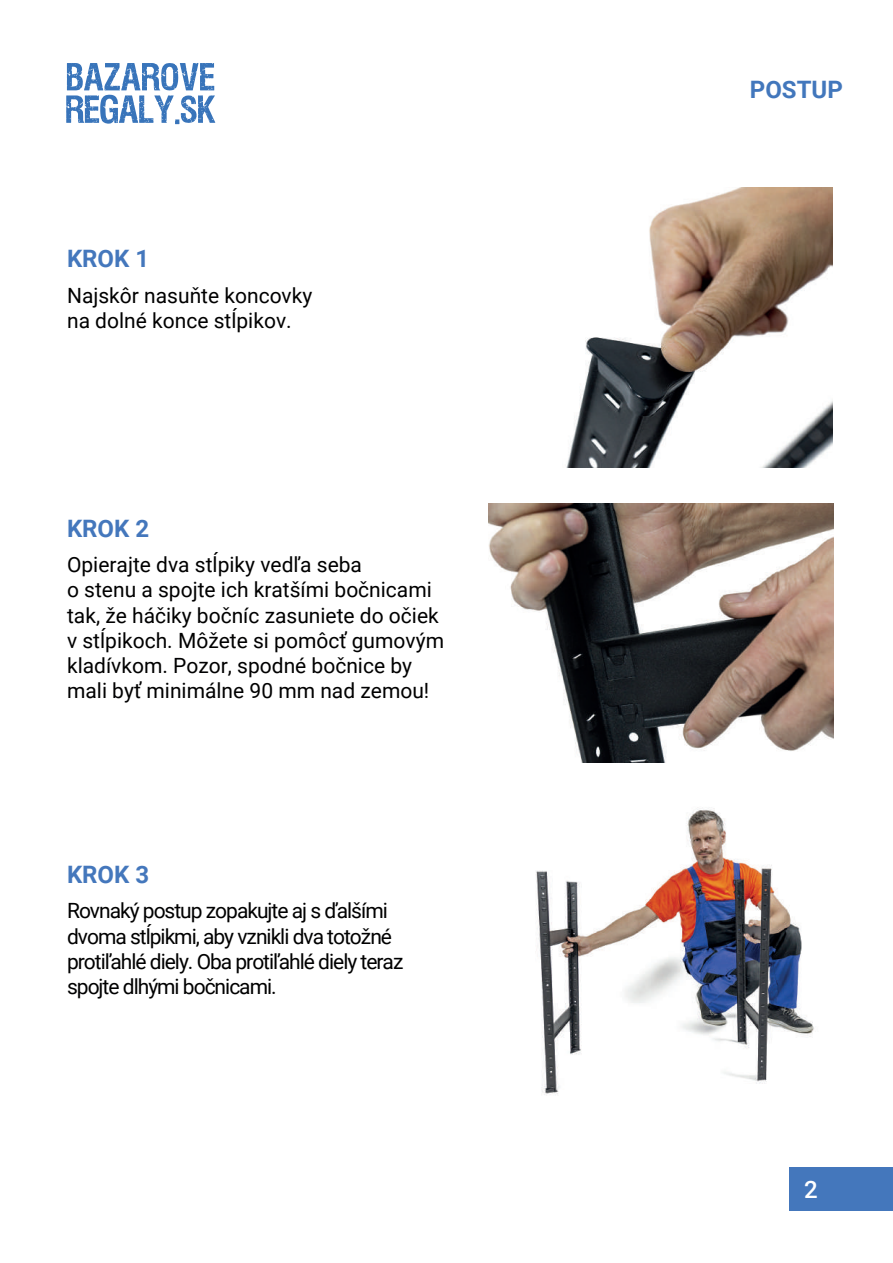
<style>
.page{position:relative;width:893px;height:1263px;background:#fff}
.page>*{position:absolute;margin:0;border:0;box-sizing:border-box;transform-origin:0 0}
.t1{font:700 24px "Roboto";color:#4477bc}
.t2{font:700 24px "Roboto";color:#4277bc}
.t3{font:500 24px "Roboto";color:#fff}
.t4{font:21px/25.2px "Roboto";color:#000001}
.t5{font:21px/25.2px "Roboto";letter-spacing:-.05em;color:#000001}
</style>
<div class="page">
<div style="left:790px;top:1167px;width:103px;height:44px;background:#4477bc"></div>
<img style="left:566px;top:188px;width:266px;height:280px">
<img style="left:488px;top:504px;width:345px;height:259px">
<img style="left:536px;top:808px;width:278px;height:287px">
<svg style="left:66px;top:63px;width:149px;height:61px"></svg>
<p class="t1" style="left:67px;top:242px;width:84px">KROK 1</p>
<p class="t4" style="left:67px;top:282px;width:247px">Najskôr nasuňte koncovky na dolné konce stĺpikov.</p>
<p class="t1" style="left:67px;top:511px;width:84px">KROK 2</p>
<p class="t4" style="left:67px;top:551px;width:378px">Opierajte dva stĺpiky vedľa seba<br>o stenu a spojte ich kratšími bočnicami tak, že háčiky bočníc zasuniete do očiek v stĺpikoch. Môžete si pomôcť gumovým kladívkom. Pozor, spodné bočnice by mali byť minimálne 90 mm nad zemou!</p>
<p class="t1" style="left:67px;top:857px;width:84px">KROK 3</p>
<p class="t5" style="left:67px;top:897px;width:338px">Rovnaký postup zopakujte aj s ďalšími dvoma stĺpikmi, aby vznikli dva totožné protiľahlé diely. Oba protiľahlé diely teraz spojte dlhými bočnicami.</p>
<p class="t2" style="left:750px;top:72px;width:94px">POSTUP</p>
<p class="t3" style="left:804px;top:1172px;width:15px">2</p>
</div>
